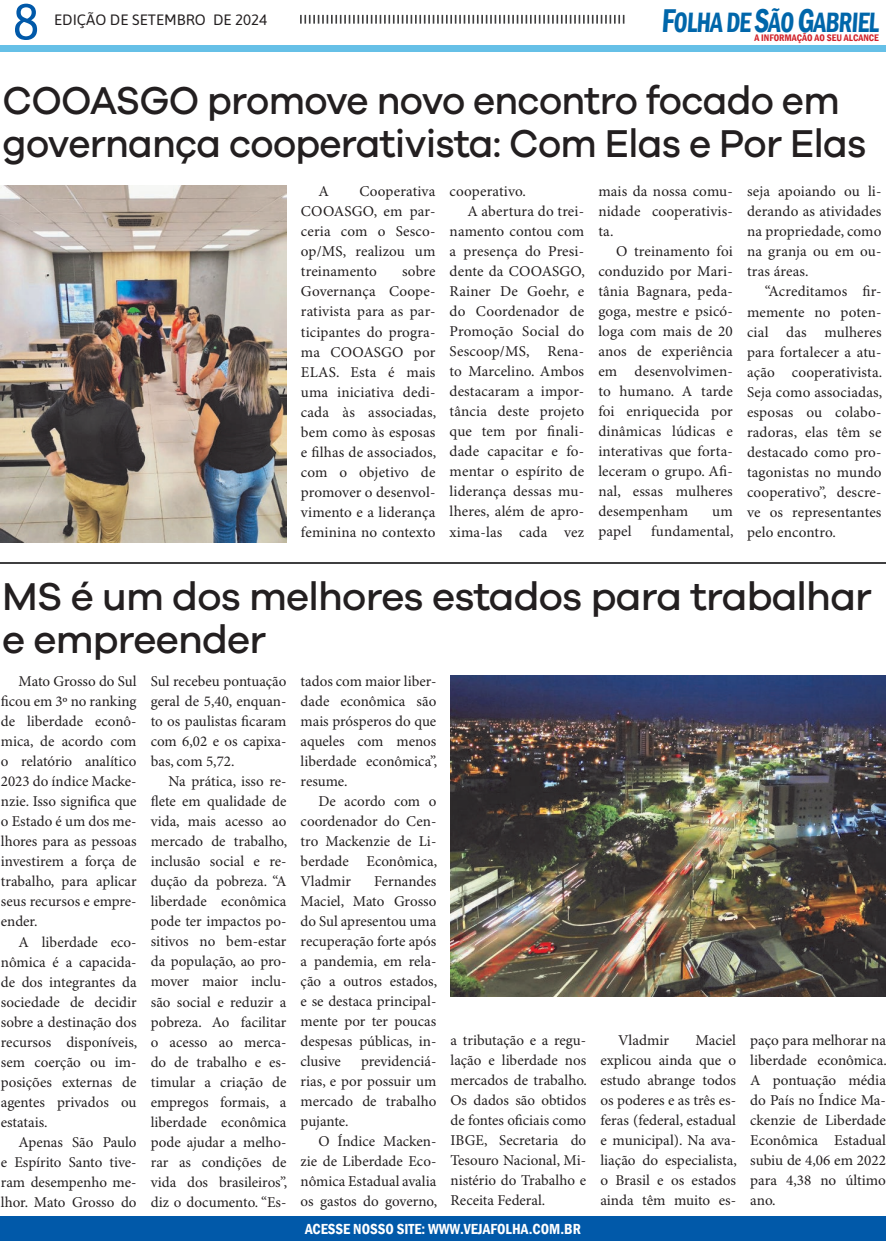
<style>
.page{position:relative;width:886px;height:1241px;background:#fff}
.page>*{position:absolute;margin:0;border:0;box-sizing:border-box;transform-origin:0 0}
.t1{font:51px "Asap";color:#0159a9}
.t2{font:500 40px/42.5px "Galano Grotesque";letter-spacing:-.02em;color:#231f20;scale:.96 1}
.t3{font:500 40px/42.5px "Galano Grotesque";letter-spacing:-.02em;color:#231f20}
.t4{font:600 condensed 28.75px "Franklin Gothic";color:#06a;scale:.86 1}
.t5{font:15px/20px "Minion Pro";color:#231f20;text-align:justify}
.t6{font:600 condensed 15px "Franklin Gothic";color:#fff}
.t7{font:15px "Asap";color:#231f20}
.t8{font:600 condensed 9.75px "Franklin Gothic";color:#d1232a}
.s1{font-size:33.88px}
</style>
<div class="page">
<svg style="left:300px;top:15px;width:324px;height:9px"></svg>
<div style="left:0;top:1216px;width:886px;height:24px;background:#0159a9"></div>
<div style="left:0;top:45px;width:886px;height:6px;background:#66c0e7"></div>
<hr style="left:0;top:562px;width:886px;height:1px;background:#3f3f40">
<img style="left:1px;top:185px;width:286px;height:357px">
<img style="left:450px;top:675px;width:436px;height:321px">
<h1 class="t1" style="left:12px;top:-14px;width:29px">8</h1>
<h3 class="t4" style="left:661px;top:3px;width:258px"><span class="s1">F</span>OLHA DE <span class="s1">S</span>ÃO <span class="s1">G</span>ABRIEL</h3>
<p class="t7" style="left:54px;top:9px;width:215px">EDIÇÃO DE SETEMBRO DE 2024</p>
<p class="t8" style="left:754px;top:31px;width:126px">A INFORMAÇÃO AO SEU ALCANCE</p>
<h2 class="t2" style="left:3px;top:78px;width:901px">COOASGO promove novo encontro focado em governança cooperativista: Com Elas e Por Elas</h2>
<p class="t5" style="left:319px;top:182px;width:12px">A</p>
<p class="t5" style="left:747px;top:182px;width:136px">seja apoiando ou li&shy;derando as atividades na propriedade, como na granja ou em ou&shy;tras áreas.</p>
<p class="t5" style="left:747px;top:282px;width:137px;text-indent:18px">“Acreditamos fir&shy;memente no poten&shy;cial das mulheres para fortalecer a atu&shy;ação cooperativista.<br>Seja como associadas, esposas ou colabo&shy;radoras, elas têm se destacado como pro&shy;tagonistas no mundo cooperativo”, descre&shy;ve os representantes pelo encontro.</p>
<p class="t5" style="left:598px;top:182px;width:136px">mais da nossa comu&shy;nidade cooperativis&shy;ta.</p>
<p class="t5" style="left:598px;top:242px;width:136px;text-indent:18px">O treinamento foi conduzido por Mari&shy;tânia Bagnara, peda&shy;goga, mestre e psicó&shy;loga com mais de 20 anos de experiência em desenvolvimen&shy;to humano. A tarde foi enriquecida por dinâmicas lúdicas e interativas que forta&shy;leceram o grupo. Afi&shy;nal, essas mulheres desempenham</p>
<p class="t5" style="left:301px;top:182px;width:136px;text-indent:58px">Cooperativa COOASGO, em par&shy;ceria com o Sesco&shy;op/MS, realizou um treinamento</p>
<p class="t5" style="left:450px;top:182px;width:78px">cooperativo.</p>
<p class="t5" style="left:467px;top:202px;width:118px">A abertura do trei-</p>
<p class="t5" style="left:450px;top:222px;width:136px">namento contou com</p>
<p class="t5" style="left:450px;top:242px;width:136px">a presença do Presi-</p>
<p class="t5" style="left:450px;top:262px;width:137px">dente da COOASGO,</p>
<p class="t5" style="left:450px;top:282px;width:136px">Rainer De Goehr, e</p>
<p class="t5" style="left:450px;top:302px;width:136px">do Coordenador de</p>
<p class="t5" style="left:450px;top:322px;width:136px">Promoção Social do</p>
<p class="t5" style="left:450px;top:342px;width:136px">Sescoop/MS, Rena-</p>
<p class="t5" style="left:450px;top:362px;width:136px">to Marcelino. Ambos</p>
<p class="t5" style="left:450px;top:382px;width:136px">destacaram a impor-</p>
<p class="t5" style="left:450px;top:402px;width:136px">tância deste projeto</p>
<p class="t5" style="left:450px;top:422px;width:136px">que tem por finali-</p>
<p class="t5" style="left:450px;top:442px;width:136px">dade capacitar e fo-</p>
<p class="t5" style="left:450px;top:462px;width:136px">mentar o espírito de</p>
<p class="t5" style="left:450px;top:482px;width:136px">liderança dessas mu-</p>
<p class="t5" style="left:450px;top:502px;width:136px">lheres, além de apro-</p>
<p class="t5" style="left:450px;top:522px;width:136px">xima-las cada vez</p>
<p class="t5" style="left:301px;top:262px;width:137px;text-indent:101px">sobre Governança Coope&shy;rativista para as par&shy;ticipantes do progra&shy;ma COOASGO por ELAS. Esta é mais uma iniciativa dedi&shy;cada às associadas, bem como às esposas e filhas de associados, com o objetivo de promover o desenvol&shy;vimento e a liderança feminina no contexto</p>
<p class="t5" style="left:712px;top:502px;width:22px">um</p>
<p class="t5" style="left:598px;top:522px;width:35px">papel</p>
<p class="t5" style="left:651px;top:522px;width:84px">fundamental,</p>
<h2 class="t3" style="left:2px;top:574px;width:871px">MS é um dos melhores estados para trabalhar e empreender</h2>
<p class="t5" style="left:1px;top:672px;width:137px;text-indent:18px">Mato Grosso do Sul ficou em 3º no ranking de liberdade econô&shy;mica, de acordo com o relatório analítico 2023 do índice Macke&shy;nzie. Isso significa que o Estado é um dos me&shy;lhores para as pessoas investirem a força de trabalho, para aplicar seus recursos e empre&shy;ender.</p>
<p class="t5" style="left:1px;top:932px;width:138px;text-indent:18px">A liberdade eco&shy;nômica é a capacida&shy;de dos integrantes da sociedade de decidir sobre a destinação dos recursos disponíveis, sem coerção ou im&shy;posições externas de agentes privados ou estatais.</p>
<p class="t5" style="left:1px;top:1132px;width:137px;text-indent:18px">Apenas São Paulo e Espírito Santo tive&shy;ram desempenho me&shy;lhor. Mato Grosso do</p>
<p class="t5" style="left:301px;top:672px;width:138px">tados com maior liber&shy;dade econômica são mais prósperos do que aqueles com menos liberdade econômica”, resume.</p>
<p class="t5" style="left:301px;top:792px;width:138px;text-indent:18px">De acordo com o coordenador do Cen&shy;tro Mackenzie de Li&shy;berdade Econômica, Vladmir</p>
<p class="t5" style="left:151px;top:672px;width:137px">Sul recebeu pontuação geral de 5,40, enquan&shy;to os paulistas ficaram com 6,02 e os capixa&shy;bas, com 5,72.</p>
<p class="t5" style="left:151px;top:772px;width:138px;text-indent:18px">Na prática, isso re&shy;flete em qualidade de vida, mais acesso ao mercado de trabalho, inclusão social e re&shy;dução da pobreza. “A liberdade econômica pode ter impactos po&shy;sitivos no bem-estar da população, ao pro&shy;mover maior inclu&shy;são social e reduzir a pobreza. Ao facilitar o acesso ao merca&shy;do de trabalho e es&shy;timular a criação de empregos formais, a liberdade econômica pode ajudar a melho&shy;rar as condições de vida dos brasileiros”, diz o documento. “Es-</p>
<p class="t5" style="left:301px;top:872px;width:138px;text-indent:74px">Fernandes Maciel, Mato Grosso do Sul apresentou uma recuperação forte após a pandemia, em rela&shy;ção a outros estados, e se destaca principal&shy;mente por ter poucas despesas públicas, in&shy;clusive</p>
<p class="t5" style="left:450px;top:1030px;width:138px">a tributação e a regu&shy;lação e liberdade nos mercados de trabalho.<br>Os dados são obtidos de fontes oficiais como IBGE, Secretaria do Tesouro Nacional, Mi&shy;nistério do Trabalho e Receita Federal.</p>
<p class="t5" style="left:618px;top:1030px;width:52px">Vladmir</p>
<p class="t5" style="left:600px;top:1030px;width:138px;text-indent:95px">Maciel explicou ainda que o estudo abrange todos os poderes e as três es&shy;feras (federal, estadual e municipal). Na ava&shy;liação do especialista, o Brasil e os estados ainda têm muito es-</p>
<p class="t5" style="left:750px;top:1030px;width:138px">paço para melhorar na liberdade econômica.<br>A pontuação média do País no Índice Ma&shy;ckenzie de Liberdade Econômica Estadual subiu de 4,06 em 2022 para 4,38 no último ano.</p>
<p class="t5" style="left:301px;top:1051px;width:137px;text-indent:60px">previdenciá&shy;rias, e por possuir um mercado de trabalho pujante.</p>
<p class="t5" style="left:301px;top:1131px;width:138px;text-indent:18px">O Índice Macken&shy;zie de Liberdade Eco&shy;nômica Estadual avalia os gastos do governo,</p>
<p class="t6" style="left:305px;top:1218px;width:277px">ACESSE NOSSO SITE: WWW.VEJAFOLHA.COM.BR</p>
</div>
